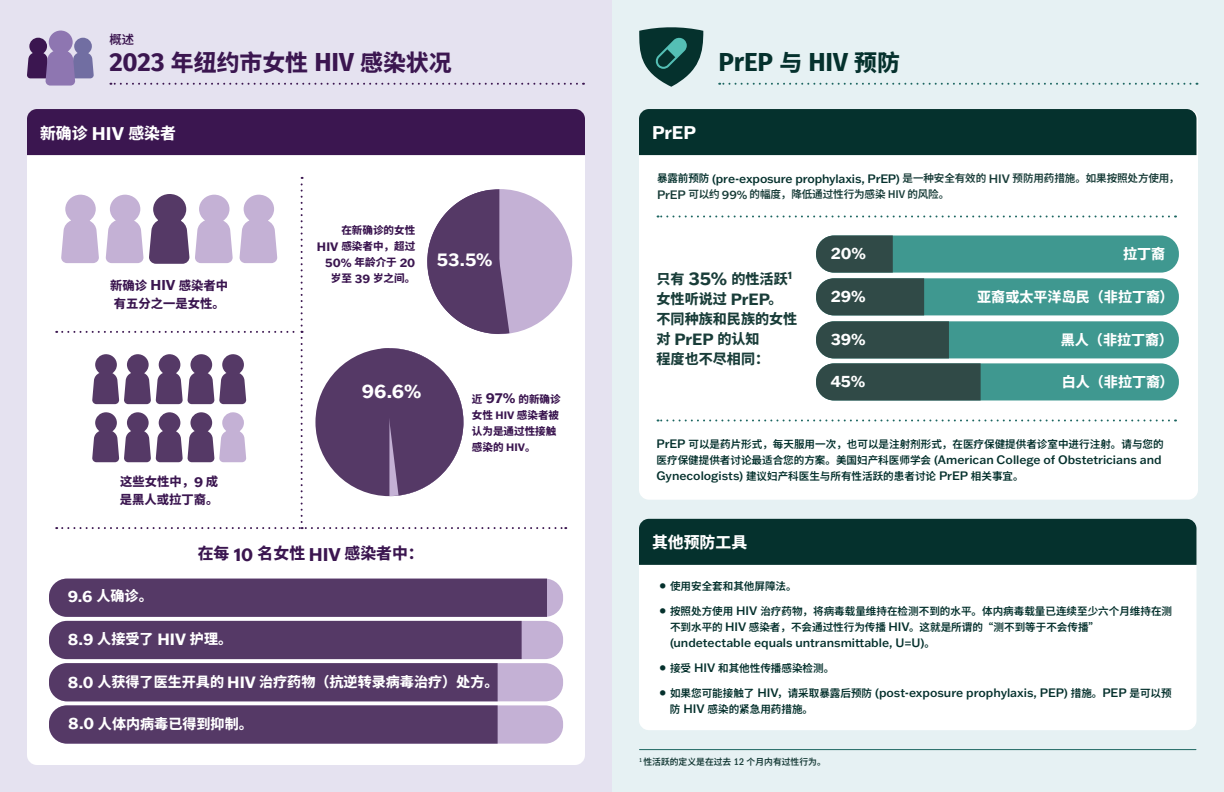
<style>
.page{position:relative;width:1224px;height:792px;background:#fff}
.page>*{position:absolute;margin:0;border:0;box-sizing:border-box;transform-origin:0 0}
.t1{font:700 26px "Fira Sans";letter-spacing:-.005em;color:#05312d}
.t2{font:800 22.9px "Noto Sans SC";color:#3b1650}
.Grey_Large_Label{font:700 19px "Franklin Gothic ATF";color:#fff}
.Grey_Large_Label-2{font:700 18px "Franklin Gothic ATF";color:#fff}
.White_Large_-_Label{font:700 18px "Franklin Gothic ATF";color:#fff}
.X_-_Larger_Body_-_Left_Justified_-_Dk_Gr{font:700 16px "Franklin Gothic ATF";letter-spacing:-.005em;color:#fff}
.White_Large_-_Label-2{font:800 15.8px "Noto Sans SC";color:#3b1650}
.White_Large_-_Label-3{font:800 15.8px "Noto Sans SC";color:#fff}
.X_-_Larger_Body_-_Left_Justified_-_Dk_Gr-2{font:800 14.1px "Noto Sans SC";color:#fff}
.X_-_Larger_Body_-_Left_Justified_-_Dk_Gr-3{font:800 14.1px/20px "Noto Sans SC";color:#193d39}
.Grey_Large_Label-3{font:800 12.3px/18px "Noto Sans SC";color:#3b1650}
.t3{font:600 12.3px "Noto Sans SC";color:#3b1650}
.X_-_Larger_Body_-_Left_Justified_-_Dk_Gr-4{font:500 12px "Franklin Gothic ATF";color:#05312d}
.Grey_Large_Label-4{font:700 12px "Franklin Gothic ATF";color:#3b1650}
.X_-_Larger_Body_-_Left_Justified_-_Dk_Gr-5{font:600 10.6px/16px "Noto Sans SC";color:#05312d}
.Grey_Large_Label-5{font:800 10.6px/16px "Noto Sans SC";color:#3b1650;text-align:right}
.X_-_Larger_Body_-_Left_Justified_-_Dk_Gr-6{font:600 10.6px "Noto Sans SC";letter-spacing:-.01em;color:#193d39}
.X_-_Larger_Body_-_Left_Justified_-_Dk_Gr-7{font:600 8.8px "Noto Sans SC";color:#193d39}
.s1{font-family:"Fira Sans";font-weight:700;font-size:26px}
.s2{font-family:"Franklin Gothic ATF";font-weight:700;font-size:18px}
.s3{font-family:"Noto Sans SC";font-weight:800;font-size:22.9px}
.s4{font-family:"Franklin Gothic ATF";font-weight:700;font-size:14px}
.s5{font-family:"Franklin Gothic ATF";font-weight:700;font-size:12px}
.s6{font-family:"Noto Sans SC";font-weight:800;font-size:10.6px}
.s7{font-family:"Franklin Gothic ATF";font-weight:700;font-size:16px}
.s8{font-family:"Franklin Gothic ATF";font-weight:700}
.s9{font-family:"Noto Sans SC";font-weight:600;font-size:10.6px}
.s10{font-family:"Noto Sans SC";font-weight:600;font-size:10.6px;color:#193d39}
.s11{color:#193d39}
.s12{font-family:"Franklin Gothic ATF";font-weight:500;font-size:12px}
.s13{font-family:"Franklin Gothic ATF";font-weight:500;font-size:14px}
.s14{font-size:14px}
.s15{font-family:"Franklin Gothic LT Pro";font-weight:500;font-stretch:condensed;font-size:10px}
</style>
<div class="page">
<div style="left:0;top:0;width:612px;height:792px;background:#e5e2f0"></div>
<div style="left:27px;top:109px;width:558px;height:656px;background:#fff;border-radius:10px"></div>
<div style="left:612px;top:0;width:612px;height:792px;background:#e6f1f3"></div>
<div style="left:639px;top:523px;width:558px;height:207px;background:#fff;border-radius:10px"></div>
<div style="left:639px;top:519px;width:557px;height:46px;background:#05312d"></div>
<div style="left:639px;top:109px;width:559px;height:391px;background:#fff;border-radius:10px"></div>
<div style="left:639px;top:109px;width:557px;height:46px;background:#05312d"></div>
<svg style="left:719px;top:83px;width:478px;height:2px"></svg>
<hr style="left:640px;top:749px;width:556px;height:1px;background:#1c6661">
<div style="left:27px;top:109px;width:558px;height:46px;background:#3b1650"></div>
<svg style="left:27px;top:30px;width:67px;height:56px"></svg>
<svg style="left:110px;top:83px;width:467px;height:2px"></svg>
<svg style="left:56px;top:177px;width:510px;height:352px"></svg>
<div style="left:49px;top:705px;width:514px;height:39px;background:#c4b1d5;border-radius:18px"></div>
<div style="left:49px;top:663px;width:514px;height:38px;background:#c4b1d5;border-radius:18px"></div>
<div style="left:49px;top:621px;width:514px;height:38px;background:#c4b1d5;border-radius:18px"></div>
<div style="left:49px;top:579px;width:514px;height:38px;background:#c4b1d5;border-radius:18px"></div>
<svg style="left:49px;top:579px;width:498px;height:165px"></svg>
<div style="left:816px;top:235px;width:363px;height:38px;background:#3f9890;border-radius:18px"></div>
<div style="left:816px;top:321px;width:363px;height:37px;background:#3f9890;border-radius:18px"></div>
<div style="left:816px;top:278px;width:363px;height:37px;background:#3f9890;border-radius:18px"></div>
<svg style="left:816px;top:235px;width:108px;height:80px"></svg>
<div style="left:816px;top:363px;width:363px;height:37px;background:#3f9890;border-radius:18px"></div>
<svg style="left:816px;top:321px;width:165px;height:79px"></svg>
<svg style="left:658px;top:215px;width:511px;height:2px"></svg>
<svg style="left:658px;top:419px;width:511px;height:2px"></svg>
<svg style="left:639px;top:27px;width:64px;height:60px"></svg>
<p class="t3" style="left:109px;top:32px;width:26px">概述</p>
<p class="t2" style="left:109px;top:49px;width:344px"><span class="s1">2023</span> 年纽约市女性 <span class="s1">HIV</span> 感染状况</p>
<p class="White_Large_-_Label-3" style="left:40px;top:124px;width:137px">新确诊 <span class="s2">HIV</span> 感染者</p>
<p class="White_Large_-_Label" style="left:652px;top:120px;width:45px">PrEP</p>
<p class="t1" style="left:718px;top:40px;width:183px">PrEP <span class="s3">与</span> HIV <span class="s3">预防</span></p>
<p class="Grey_Large_Label-3" style="left:110px;top:276px;width:120px">新确诊 <span class="s4">HIV</span> 感染者中有五分之一是女性。</p>
<p class="Grey_Large_Label-5" style="left:317px;top:223px;width:100px">在新确诊的女性<br><span class="s5">HIV</span> 感染者中，超过</p>
<p class="Grey_Large_Label-4" style="left:325px;top:254px;width:92px">50% <span class="s6">年龄介于</span> 20</p>
<p class="Grey_Large_Label-5" style="left:331px;top:271px;width:86px">岁至 <span class="s5">39</span> 岁之间。</p>
<p class="Grey_Large_Label-2" style="left:437px;top:247px;width:57px">53.5%</p>
<p class="Grey_Large_Label-3" style="left:120px;top:473px;width:100px">这些女性中，<span class="s4">9</span> 成是黑人或拉丁裔。</p>
<p class="Grey_Large_Label" style="left:362px;top:378px;width:61px">96.6%</p>
<p class="White_Large_-_Label-2" style="left:198px;top:545px;width:228px">在每 <span class="s2">10</span> 名女性 <span class="s2">HIV</span> 感染者中：</p>
<p class="X_-_Larger_Body_-_Left_Justified_-_Dk_Gr-2" style="left:68px;top:588px;width:87px"><span class="s7">9.6</span> 人确诊。</p>
<p class="X_-_Larger_Body_-_Left_Justified_-_Dk_Gr-2" style="left:68px;top:631px;width:166px"><span class="s7">8.9</span> 人接受了 <span class="s7">HIV</span> 护理。</p>
<p class="Grey_Large_Label-5" style="left:472px;top:391px;width:90px;text-align:left">近 <span class="s4">97%</span> 的新确诊女性 <span class="s8">HIV</span> 感染者被认为是通过性接触感染的 <span class="s8">HIV</span>。</p>
<p class="X_-_Larger_Body_-_Left_Justified_-_Dk_Gr-2" style="left:68px;top:674px;width:432px"><span class="s7">8.0</span> 人获得了医生开具的 <span class="s7">HIV</span> 治疗药物（抗逆转录病毒治疗）处方。</p>
<p class="X_-_Larger_Body_-_Left_Justified_-_Dk_Gr-2" style="left:68px;top:716px;width:186px"><span class="s7">8.0</span> 人体内病毒已得到抑制。</p>
<p class="X_-_Larger_Body_-_Left_Justified_-_Dk_Gr-4" style="left:657px;top:170px;width:524px"><span class="s9">暴露前预防</span> (pre-exposure prophylaxis, PrEP) <span class="s10">是一种安全有效的</span> <span class="s11">HIV</span> <span class="s10">预防用药措施。如果按照处方使用，</span></p>
<p class="X_-_Larger_Body_-_Left_Justified_-_Dk_Gr-6" style="left:657px;top:188px;width:294px"><span class="s12">PrEP</span> 可以约 <span class="s12">99%</span> 的幅度，降低通过性行为感染 HIV 的风险。</p>
<p class="X_-_Larger_Body_-_Left_Justified_-_Dk_Gr-3" style="left:657px;top:269px;width:142px">只有 <span class="s2">35%</span> 的性活跃<sup>1</sup>女性听说过 <span class="s7">PrEP</span>。不同种族和民族的女性对 <span class="s7">PrEP</span> 的认知<br>程度也不尽相同：</p>
<p class="X_-_Larger_Body_-_Left_Justified_-_Dk_Gr" style="left:831px;top:243px;width:37px">20%</p>
<p class="X_-_Larger_Body_-_Left_Justified_-_Dk_Gr-2" style="left:1123px;top:246px;width:44px">拉丁裔</p>
<p class="X_-_Larger_Body_-_Left_Justified_-_Dk_Gr" style="left:831px;top:286px;width:36px">29%</p>
<p class="X_-_Larger_Body_-_Left_Justified_-_Dk_Gr-2" style="left:977px;top:289px;width:198px">亚裔或太平洋岛民（非拉丁裔）</p>
<p class="X_-_Larger_Body_-_Left_Justified_-_Dk_Gr" style="left:831px;top:328px;width:36px">39%</p>
<p class="X_-_Larger_Body_-_Left_Justified_-_Dk_Gr-2" style="left:1061px;top:332px;width:114px">黑人（非拉丁裔）</p>
<p class="X_-_Larger_Body_-_Left_Justified_-_Dk_Gr" style="left:831px;top:370px;width:36px">45%</p>
<p class="X_-_Larger_Body_-_Left_Justified_-_Dk_Gr-2" style="left:1062px;top:374px;width:114px">白人（非拉丁裔）</p>
<p class="X_-_Larger_Body_-_Left_Justified_-_Dk_Gr-5" style="left:657px;top:436px;width:509px"><span class="s12">PrEP</span> 可以是药片形式，每天服用一次，也可以是注射剂形式，在医疗保健提供者诊室中进行注射。请与您的</p>
<p class="X_-_Larger_Body_-_Left_Justified_-_Dk_Gr-4" style="left:657px;top:452px;width:507px"><span class="s9">医疗保健提供者讨论最适合您的方案。美国妇产科医师学会</span> (American College of Obstetricians and</p>
<p class="X_-_Larger_Body_-_Left_Justified_-_Dk_Gr-5" style="left:657px;top:468px;width:369px"><span class="s12">Gynecologists)</span> 建议妇产科医生与所有性活跃的患者讨论 <span class="s12">PrEP</span> 相关事宜。</p>
<p class="White_Large_-_Label-3" style="left:652px;top:534px;width:97px">其他预防工具</p>
<p class="X_-_Larger_Body_-_Left_Justified_-_Dk_Gr-5" style="left:659px;top:578px;width:139px"><span class="s13">•</span> 使用安全套和其他屏障法。</p>
<p class="X_-_Larger_Body_-_Left_Justified_-_Dk_Gr-5" style="left:670px;top:603px;width:504px;text-indent:-11px"><span class="s13">•</span> 按照处方使用 <span class="s12">HIV</span> 治疗药物，将病毒载量维持在检测不到的水平。体内病毒载量已连续至少六个月维持在测不到水平的 <span class="s12">HIV</span> 感染者，不会通过性行为传播 <span class="s12">HIV</span>。这就是所谓的“测不到等于不会传播”</p>
<p class="X_-_Larger_Body_-_Left_Justified_-_Dk_Gr-4" style="left:670px;top:635px;width:267px">(undetectable equals untransmittable, U=U)<span class="s9">。</span></p>
<p class="X_-_Larger_Body_-_Left_Justified_-_Dk_Gr-5" style="left:659px;top:660px;width:177px"><span class="s13">•</span> 接受 <span class="s12">HIV</span> 和其他性传播感染检测。</p>
<p class="X_-_Larger_Body_-_Left_Justified_-_Dk_Gr-4" style="left:659px;top:685px;width:514px"><span class="s14">•</span> <span class="s9">如果您可能接触了</span> HIV<span class="s9">，请采取暴露后预防</span> (post-exposure prophylaxis, PEP) <span class="s9">措施。</span>PEP <span class="s9">是可以预</span></p>
<p class="X_-_Larger_Body_-_Left_Justified_-_Dk_Gr-5" style="left:670px;top:701px;width:145px">防 <span class="s12">HIV</span> 感染的紧急用药措施。</p>
<p class="X_-_Larger_Body_-_Left_Justified_-_Dk_Gr-7" style="left:639px;top:756px;width:188px"><sup>1</sup> 性活跃的定义是在过去 <span class="s15">12</span> 个月内有过性行为。</p>
</div>
